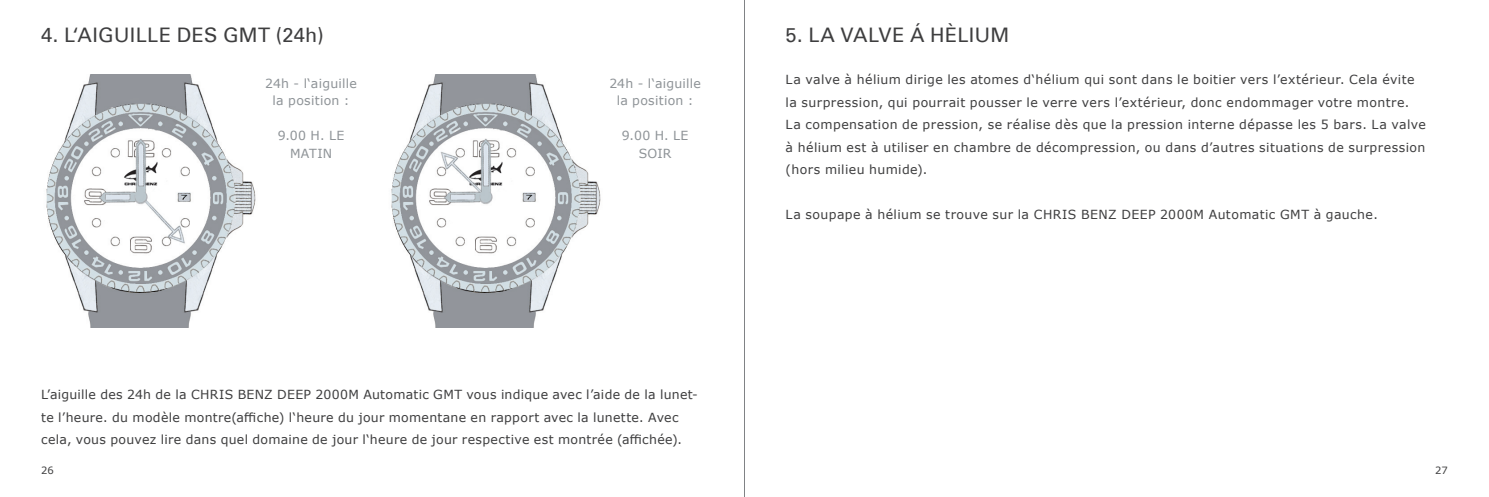
<style>
.page{position:relative;width:1489px;height:497px;background:#fff}
.page>*{position:absolute;margin:0;border:0;box-sizing:border-box;transform-origin:0 0}
.t1{font:20px "Univers Com 55 Roman";letter-spacing:.02em;color:#3e3e3f}
.t2{font:12.5px/22.5px "Verdana";letter-spacing:.03em;color:#3e3e3f}
.t3{font:12.5px/17.5px "Verdana";letter-spacing:.02em;color:#8e9397;text-align:center}
.t4{font:10px "Verdana";color:#3e3e3f}
</style>
<div class="page">
<img style="left:391px;top:74px;width:210px;height:253px">
<img style="left:46px;top:74px;width:210px;height:253px">
<hr style="left:744px;top:0;width:1px;height:496px;background:#808285">
<h1 class="t1" style="left:41px;top:28px;width:284px">4. L‘AIGUILLE DES GMT (24h)</h1>
<p class="t3" style="left:265px;top:74px;width:93px">24h - l‘aiguille la position :</p>
<p class="t3" style="left:278px;top:126px;width:68px">9.00 H. LE<br>MATIN</p>
<p class="t3" style="left:609px;top:74px;width:93px">24h - l‘aiguille la position :</p>
<p class="t3" style="left:621px;top:126px;width:68px">9.00 H. LE<br>SOIR</p>
<p class="t2" style="left:41px;top:382px;width:658px">L’aiguille des 24h de la CHRIS BENZ DEEP 2000M Automatic GMT vous indique avec l’aide de la lunet&shy;te l’heure. du modèle montre(affiche) l‘heure du jour momentane en rapport avec la lunette. Avec cela, vous pouvez lire dans quel domaine de jour l‘heure de jour respective est montrée (affichée).</p>
<p class="t4" style="left:41px;top:463px;width:14px">26</p>
<h1 class="t1" style="left:785px;top:28px;width:225px">5. LA VALVE Á HÈLIUM</h1>
<p class="t2" style="left:785px;top:68px;width:642px">La valve à hélium dirige les atomes d‘hélium qui sont dans le boitier vers l’extérieur. Cela évite la surpression, qui pourrait pousser le verre vers l’extérieur, donc endommager votre montre.<br>La compensation de pression, se réalise dès que la pression interne dépasse les 5 bars. La valve à hélium est à utiliser en chambre de décompression, ou dans d’autres situations de surpression (hors milieu humide).</p>
<p class="t2" style="left:785px;top:203px;width:593px">La soupape à hélium se trouve sur la CHRIS BENZ DEEP 2000M Automatic GMT à gauche.</p>
<p class="t4" style="left:1434px;top:463px;width:14px">27</p>
</div>
